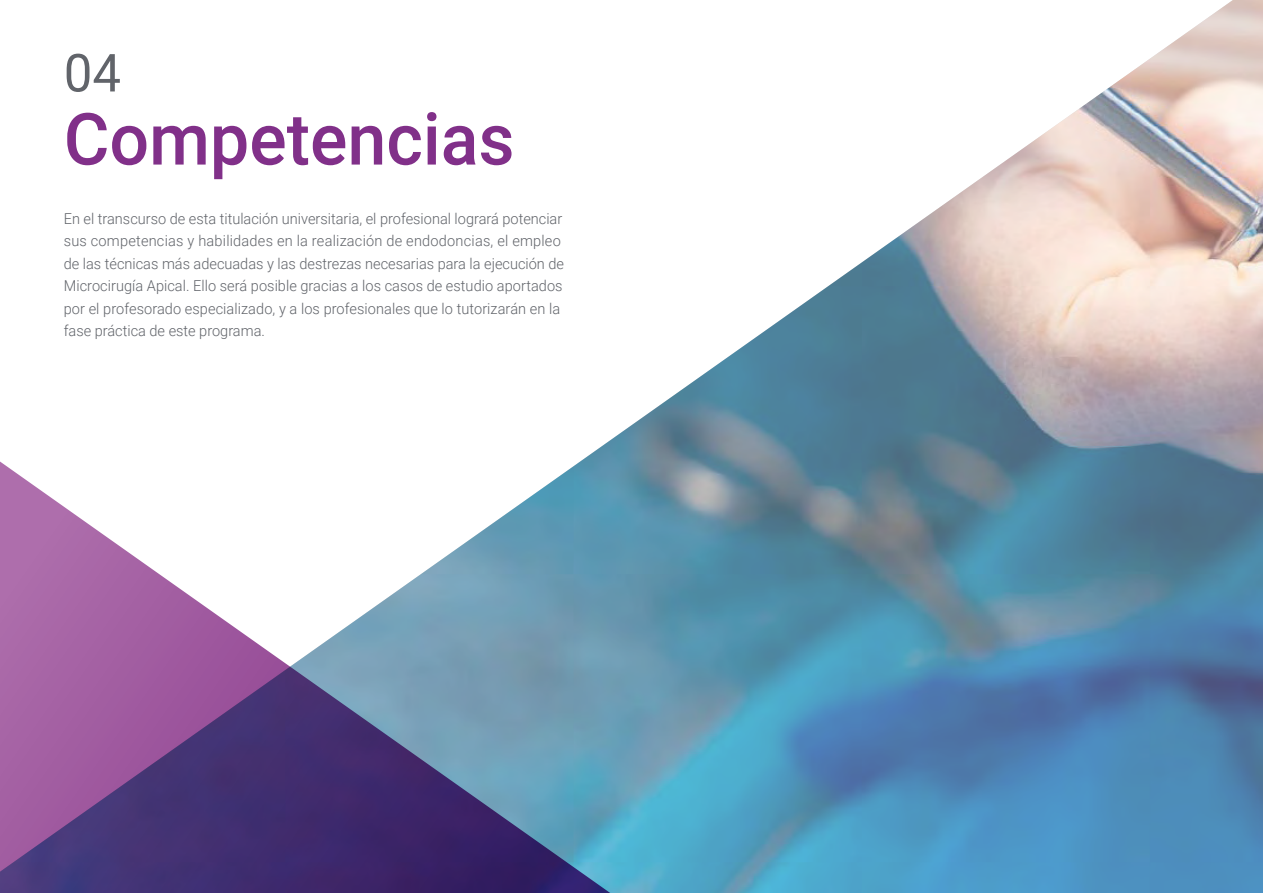
<style>
.page{position:relative;width:1263px;height:893px;background:#fff}
.page>*{position:absolute;margin:0;border:0;box-sizing:border-box;transform-origin:0 0}
.t1{font:500 72px "Roboto";color:#813089}
.t2{font:52.5px "Roboto";color:#61646a}
.t3{font:300 15px/22.5px "Roboto";letter-spacing:.005em;color:#61646a}
</style>
<div class="page">
<img style="left:602px;top:0;width:661px;height:893px">
<svg style="left:0;top:446px;width:640px;height:447px"></svg>
<h2 class="t2" style="left:64px;top:36px;width:59px">04</h2>
<h1 class="t1" style="left:64px;top:89px;width:452px">Competencias</h1>
<p class="t3" style="left:64px;top:207px;width:502px">En el transcurso de esta titulación universitaria, el profesional logrará potenciar sus competencias y habilidades en la realización de endodoncias, el empleo de las técnicas más adecuadas y las destrezas necesarias para la ejecución de Microcirugía Apical. Ello será posible gracias a los casos de estudio aportados por el profesorado especializado, y a los profesionales que lo tutorizarán en la fase práctica de este programa.</p>
</div>
